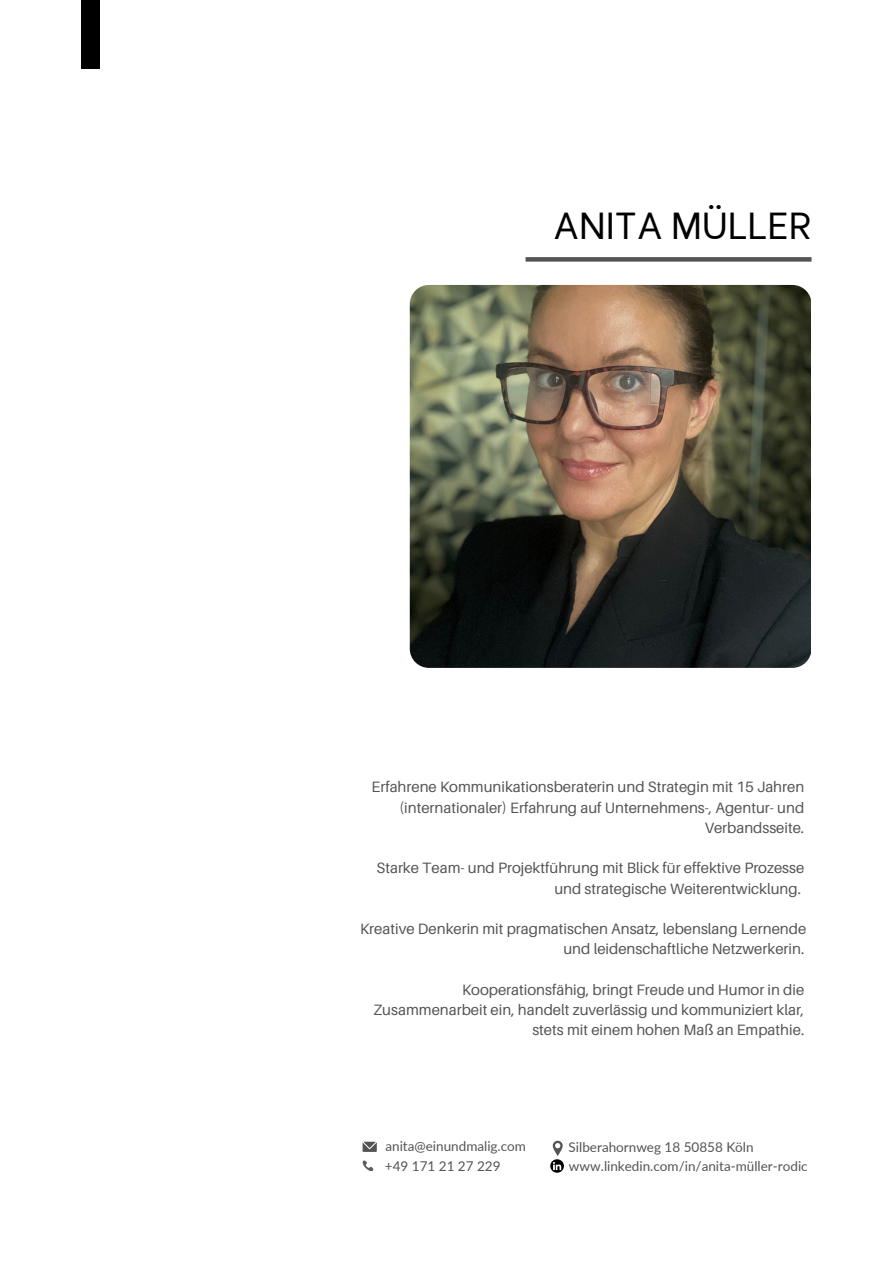
<style>
.page{position:relative;width:894px;height:1264px;background:#fff}
.page>*{position:absolute;margin:0;border:0;box-sizing:border-box;transform-origin:0 0}
.t1{font:37.5px "Be Vietnam";color:#000}
.t2{font:15px/20.2px "Aileron";color:#545454;text-align:right}
.t3{font:13.5px "Lato";color:#545454}
</style>
<div class="page">
<svg style="left:525px;top:257px;width:286px;height:4px"></svg>
<svg style="left:362px;top:1141px;width:15px;height:10px"></svg>
<svg style="left:552px;top:1140px;width:10px;height:15px"></svg>
<svg style="left:362px;top:1160px;width:11px;height:11px"></svg>
<img style="left:550px;top:1159px;width:14px;height:13px">
<img style="left:409px;top:285px;width:401px;height:383px;border-radius:19px">
<div style="left:82px;top:0;width:18px;height:69px;background:#000"></div>
<p class="t1" style="left:553px;top:194px;width:259px">ANITA MÜLLER</p>
<p class="t2" style="left:371px;top:776px;width:434px">Erfahrene Kommunikationsberaterin und Strategin mit 15 Jahren (internationaler) Erfahrung auf Unternehmens-, Agentur- und<br>Verbandsseite.</p>
<p class="t2" style="left:376px;top:857px;width:429px">Starke Team- und Projektführung mit Blick für effektive Prozesse und strategische Weiterentwicklung.</p>
<p class="t2" style="left:360px;top:918px;width:447px">Kreative Denkerin mit pragmatischen Ansatz, lebenslang Lernende und leidenschaftliche Netzwerkerin.</p>
<p class="t2" style="left:373px;top:979px;width:432px">Kooperationsfähig, bringt Freude und Humor in die<br>Zusammenarbeit ein, handelt zuverlässig und kommuniziert klar, stets mit einem hohen Maß an Empathie.</p>
<h1 class="t3" style="left:385px;top:1138px;width:142px">anita@einundmalig.com</h1>
<h2 class="t3" style="left:385px;top:1157px;width:117px">+49 171 21 27 229</h2>
<h2 class="t3" style="left:568px;top:1138px;width:186px">Silberahornweg 18 50858 Köln</h2>
<h2 class="t3" style="left:569px;top:1158px;width:240px">www.linkedin.com/in/anita-müller-rodic</h2>
</div>
